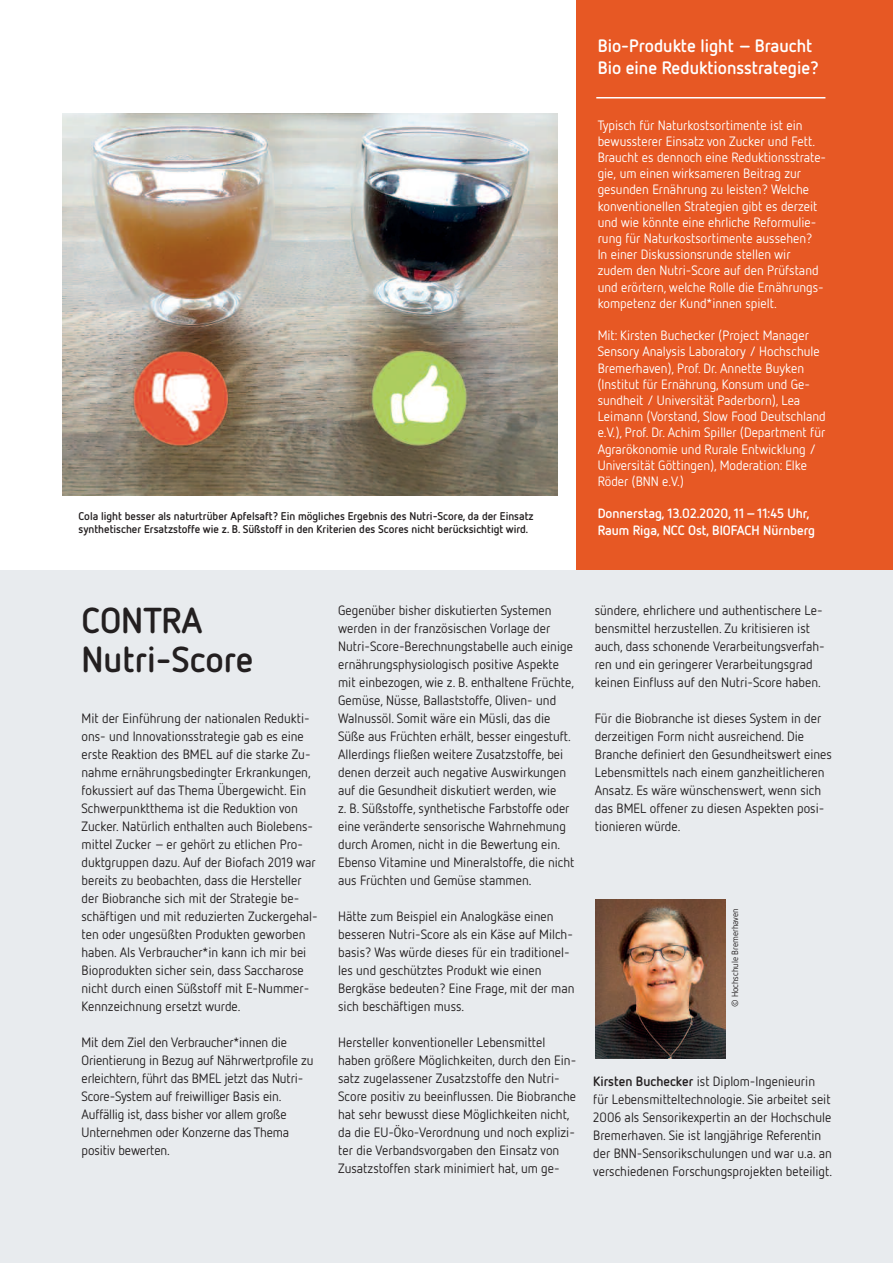
<style>
.page{position:relative;width:893px;height:1263px;background:#fff}
.page>*{position:absolute;margin:0;border:0;box-sizing:border-box;transform-origin:0 0}
.t1{font:700 36px/38.7px "Netto";color:#231f20}
.t2{font:700 18px/21.6px "Netto";color:#fff}
.t3{font:13.5px/18px "Netto";color:#231f20}
.t4{font:13.5px/16.2px "Netto";color:#fff}
.t5{font:700 13.5px/16.2px "Netto";color:#fff}
.t6{font:700 11.25px/13.5px "Netto";color:#231f20}
.t7{font:9px "Netto";color:#231f20}
.s1{font-weight:700}
</style>
<div class="page">
<div style="left:576px;top:0;width:317px;height:573px;background:#e75824"></div>
<hr style="left:596px;top:97px;width:229px;height:1px;background:#fff">
<div style="left:0;top:570px;width:893px;height:693px;background:#e8ebee"></div>
<img style="left:595px;top:899px;width:131px;height:159px">
<img style="left:63px;top:113px;width:495px;height:382px">
<p class="t6" style="left:79px;top:510px;width:457px">Cola light besser als naturtrüber Apfelsaft? Ein mögliches Ergebnis des Nutri-Score, da der Einsatz synthetischer Ersatzstoffe wie z. B. Süßstoff in den Kriterien des Scores nicht berücksichtigt wird.</p>
<h2 class="t2" style="left:598px;top:37px;width:223px">Bio-Produkte light –Braucht<br>Bio eine Reduktionsstrategie?</h2>
<p class="t4" style="left:598px;top:118px;width:230px">Typisch für Naturkostsortimente ist ein bewussterer Einsatz von Zucker und Fett.<br>Braucht es dennoch eine Reduktionsstrate&shy;gie, um einen wirksameren Beitrag zur gesunden Ernährung zu leisten? Welche konventionellen Strategien gibt es derzeit und wie könnte eine ehrliche Reformulie&shy;rung für Naturkostsortimente aussehen?<br>In einer Diskussionsrunde stellen wir zudem den Nutri-Score auf den Prüfstand und erörtern, welche Rolle die Ernährungs&shy;kompetenz der Kund*innen spielt.</p>
<p class="t4" style="left:598px;top:329px;width:230px">Mit: Kirsten Buchecker (Project Manager Sensory Analysis Laboratory / Hochschule Bremerhaven), Prof. Dr. Annette Buyken (Institut für Ernährung, Konsum und Ge&shy;sundheit / Universität Paderborn), Lea Leimann (Vorstand, Slow Food Deutschland e.V.), Prof. Dr. Achim Spiller (Department für Agrarökonomie und Rurale Entwicklung / Universität Göttingen), Moderation: Elke Röder (BNN e.V.)</p>
<p class="t5" style="left:598px;top:507px;width:219px">Donnerstag, 13.02.2020, 11–11:45 Uhr,<br>Raum Riga, NCC Ost, BIOFACH Nürnberg</p>
<h1 class="t1" style="left:82px;top:605px;width:174px">CONTRA<br>Nutri-Score</h1>
<p class="t3" style="left:82px;top:711px;width:238px">Mit der Einführung der nationalen Redukti&shy;ons- und Innovationsstrategie gab es eine erste Reaktion des BMEL auf die starke Zu&shy;nahme ernährungsbedingter Erkrankungen, fokussiert auf das Thema Übergewicht. Ein Schwerpunktthema ist die Reduktion von Zucker. Natürlich enthalten auch Biolebens&shy;mittel Zucker –er gehört zu etlichen Pro&shy;duktgruppen dazu. Auf der Biofach 2019 war bereits zu beobachten, dass die Hersteller der Biobranche sich mit der Strategie be&shy;schäftigen und mit reduzierten Zuckergehal&shy;ten oder ungesüßten Produkten geworben haben. Als Verbraucher*in kann ich mir bei Bioprodukten sicher sein, dass Saccharose nicht durch einen Süßstoff mit E-Nummer-Kennzeichnung ersetzt wurde.</p>
<p class="t3" style="left:82px;top:1035px;width:233px">Mit dem Ziel den Verbraucher*innen die Orientierung in Bezug auf Nährwertprofile zu erleichtern, führt das BMEL jetzt das Nutri-Score-System auf freiwilliger Basis ein.<br>Auffällig ist, dass bisher vor allem große Unternehmen oder Konzerne das Thema positiv bewerten.</p>
<p class="t3" style="left:338px;top:603px;width:238px">Gegenüber bisher diskutierten Systemen werden in der französischen Vorlage der Nutri-Score-Berechnungstabelle auch einige ernährungsphysiologisch positive Aspekte mit einbezogen, wie z. B. enthaltene Früchte, Gemüse, Nüsse, Ballaststoffe, Oliven- und Walnussöl. Somit wäre ein Müsli, das die Süße aus Früchten erhält, besser eingestuft.<br>Allerdings fließen weitere Zusatzstoffe, bei denen derzeit auch negative Auswirkungen auf die Gesundheit diskutiert werden, wie<br>z. B. Süßstoffe, synthetische Farbstoffe oder eine veränderte sensorische Wahrnehmung durch Aromen, nicht in die Bewertung ein.<br>Ebenso Vitamine und Mineralstoffe, die nicht aus Früchten und Gemüse stammen.</p>
<p class="t3" style="left:338px;top:909px;width:238px">Hätte zum Beispiel ein Analogkäse einen besseren Nutri-Score als ein Käse auf Milch&shy;basis? Was würde dieses für ein traditionel&shy;les und geschütztes Produkt wie einen Bergkäse bedeuten? Eine Frage, mit der man sich beschäftigen muss.</p>
<p class="t3" style="left:338px;top:1035px;width:240px">Hersteller konventioneller Lebensmittel haben größere Möglichkeiten, durch den Ein&shy;satz zugelassener Zusatzstoffe den Nutri-Score positiv zu beeinflussen. Die Biobranche hat sehr bewusst diese Möglichkeiten nicht, da die EU-Öko-Verordnung und noch explizi&shy;ter die Verbandsvorgaben den Einsatz von Zusatzstoffen stark minimiert hat, um ge-</p>
<p class="t3" style="left:595px;top:603px;width:231px">sündere, ehrlichere und authentischere Le&shy;bensmittel herzustellen. Zu kritisieren ist auch, dass schonende Verarbeitungsverfah&shy;ren und ein geringerer Verarbeitungsgrad keinen Einfluss auf den Nutri-Score haben.</p>
<p class="t3" style="left:595px;top:711px;width:239px">Für die Biobranche ist dieses System in der derzeitigen Form nicht ausreichend. Die Branche definiert den Gesundheitswert eines Lebensmittels nach einem ganzheitlicheren Ansatz. Es wäre wünschenswert, wenn sich das BMEL offener zu diesen Aspekten posi&shy;tionieren würde.</p>
<p class="t7" style="left:732px;top:1007px;width:100px;rotate:-90deg">© Hochschule Bremerhaven</p>
<p class="t3" style="left:593px;top:1073px;width:240px"><span class="s1">Kirsten Buchecker</span> ist Diplom-Ingenieurin für Lebensmitteltechnologie. Sie arbeitet seit 2006 als Sensorikexpertin an der Hochschule Bremerhaven. Sie ist langjährige Referentin der BNN-Sensorikschulungen und war u.a. an verschiedenen Forschungsprojekten beteiligt.</p>
</div>
